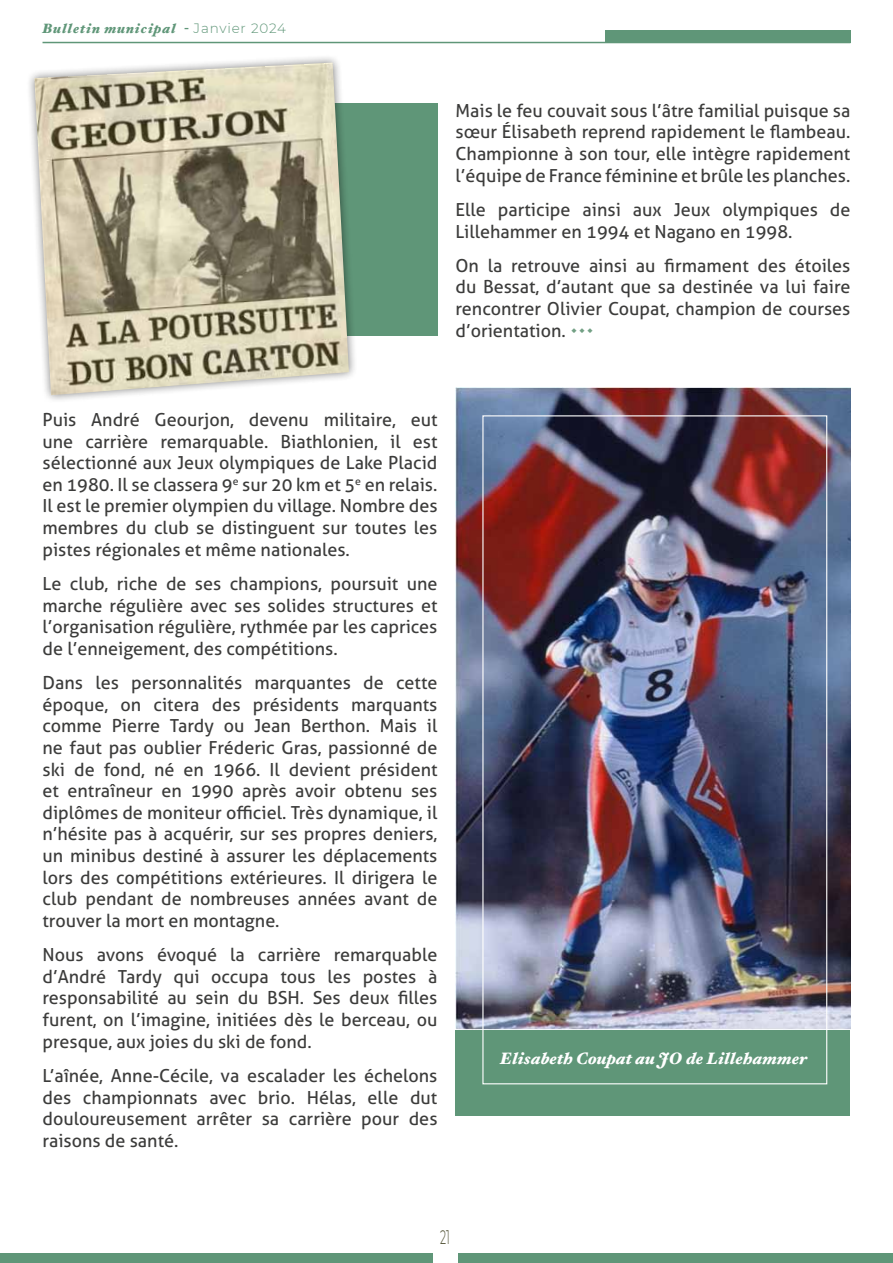
<style>
.page{position:relative;width:893px;height:1263px;background:#fff}
.page>*{position:absolute;margin:0;border:0;box-sizing:border-box;transform-origin:0 0}
.t1{font:300 19.5px "Montserrat";color:#4c4d2f;scale:.55 1}
.t2{font:18px/21.6px "Aller";color:#3c3c3b;text-align:justify}
.t3{font:italic 900 16.5px "Hoefler Text";color:#fff}
.t4{font:italic 900 13.5px "Hoefler Text";letter-spacing:.06em;color:#5f9678}
.s1{font-family:"Montserrat";font-weight:300;font-style:normal}
</style>
<div class="page">
<div style="left:0;top:1253px;width:893px;height:10px;background:#5f9678"></div>
<div style="left:435px;top:1247px;width:23px;height:16px;background:#fff"></div>
<div style="left:605px;top:30px;width:245px;height:13px;background:#5f9678"></div>
<hr style="left:43px;top:42px;width:807px;height:1px;background:#5f9678">
<div style="left:434px;top:1249px;width:23px;height:14px;background:#fff"></div>
<div style="left:109px;top:103px;width:328px;height:233px;background:#5f9678"></div>
<div style="left:455px;top:387px;width:395px;height:729px;background:#5f9678"></div>
<img style="left:455px;top:387px;width:395px;height:643px">
<div style="left:25px;top:54px;width:333px;height:350px;background:#000;opacity:.5"></div>
<img style="left:34px;top:63px;width:315px;height:332px">
<p class="t4" style="left:43px;top:20px;width:245px">Bulletin municipal - <span class="s1">Janvier 2024</span></p>
<p class="t2" style="left:455px;top:100px;width:396px">Mais le feu couvait sous l’âtre familial puisque sa sœur Élisabeth reprend rapidement le flambeau.<br>Championne à son tour, elle intègre rapidement l’équipe de France féminine et brûle les planches.</p>
<p class="t2" style="left:455px;top:199px;width:396px">Elle participe ainsi aux Jeux olympiques de<br>Lillehammer en 1994 et Nagano en 1998.</p>
<p class="t2" style="left:455px;top:255px;width:396px">On la retrouve ainsi au firmament des étoiles du Bessat, d’autant que sa destinée va lui faire rencontrer Olivier Coupat, champion de courses d’orientation.</p>
<p class="t2" style="left:43px;top:409px;width:396px">Puis André Geourjon, devenu militaire, eut une carrière remarquable. Biathlonien, il est sélectionné aux Jeux olympiques de Lake Placid en 1980. Il se classera 9<sup>e</sup> sur 20 km et 5<sup>e</sup> en relais.<br>Il est le premier olympien du village. Nombre des membres du club se distinguent sur toutes les pistes régionales et même nationales.</p>
<p class="t2" style="left:43px;top:573px;width:396px">Le club, riche de ses champions, poursuit une marche régulière avec ses solides structures et l’organisation régulière, rythmée par les caprices de l’enneigement, des compétitions.</p>
<p class="t2" style="left:43px;top:672px;width:396px">Dans les personnalités marquantes de cette époque, on citera des présidents marquants comme Pierre Tardy ou Jean Berthon. Mais il ne faut pas oublier Fréderic Gras, passionné de ski de fond, né en 1966. Il devient président et entraîneur en 1990 après avoir obtenu ses diplômes de moniteur officiel. Très dynamique, il n’hésite pas à acquérir, sur ses propres deniers, un minibus destiné à assurer les déplacements lors des compétitions extérieures. Il dirigera le club pendant de nombreuses années avant de trouver la mort en montagne.</p>
<p class="t2" style="left:43px;top:944px;width:396px">Nous avons évoqué la carrière remarquable d’André Tardy qui occupa tous les postes à responsabilité au sein du BSH. Ses deux filles furent, on l’imagine, initiées dès le berceau, ou presque, aux joies du ski de fond.</p>
<p class="t2" style="left:43px;top:1065px;width:396px">L’aînée, Anne-Cécile, va escalader les échelons des championnats avec brio. Hélas, elle dut douloureusement arrêter sa carrière pour des raisons de santé.</p>
<p class="t3" style="left:500px;top:1048px;width:308px">Elisabeth Coupat au JO de Lillehammer</p>
<p class="t1" style="left:440px;top:1224px;width:19px">21</p>
</div>
